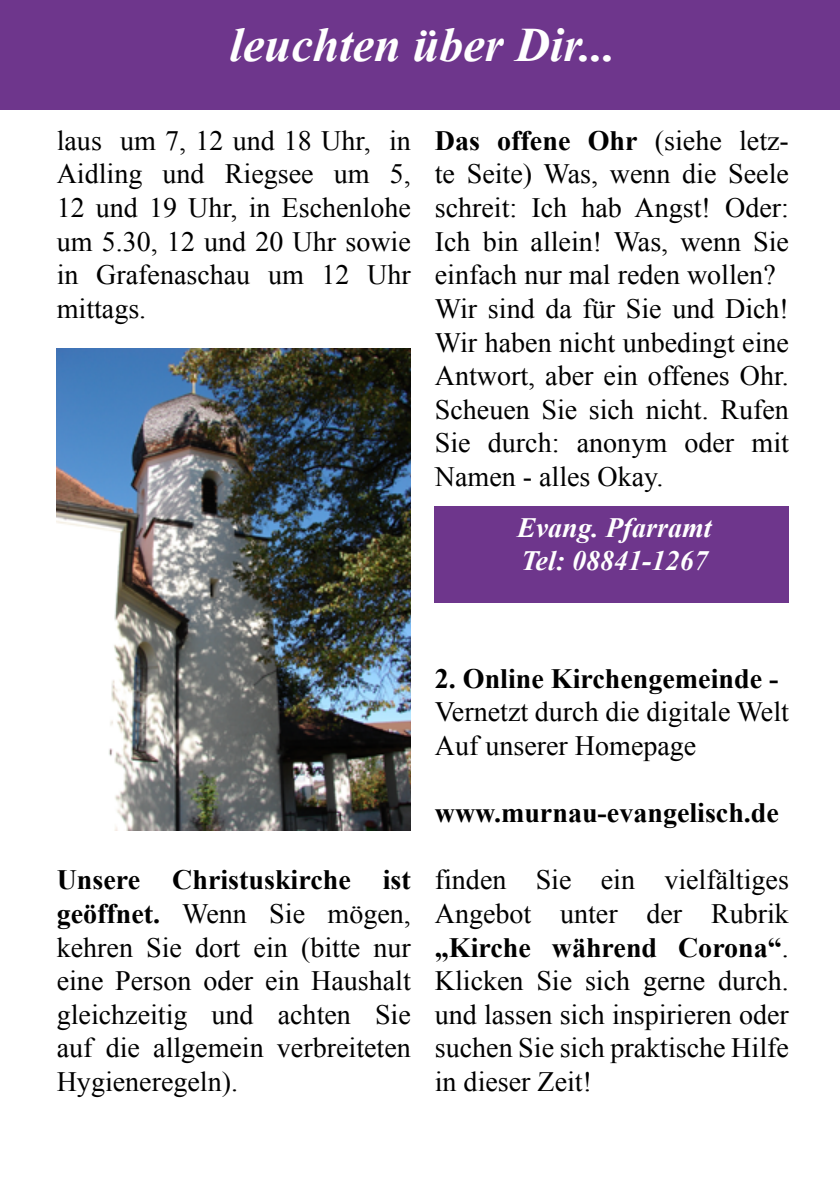
<style>
.page{position:relative;width:840px;height:1191px;background:#fff}
.page>*{position:absolute;margin:0;border:0;box-sizing:border-box;transform-origin:0 0}
.t1{font:italic 700 48px "Times New Roman";color:#fff}
.t2{font:28px/33.6px "Times New Roman";color:#000;text-align:justify}
.t3{font:700 28px "Times New Roman";color:#000}
.t4{font:italic 700 28px/33.6px "Times New Roman";color:#fff}
.s1{font-weight:700}
</style>
<div class="page">
<img style="left:57px;top:349px;width:353px;height:482px">
<div style="left:0;top:0;width:839px;height:109px;background:#6e368c"></div>
<div style="left:434px;top:507px;width:354px;height:96px;background:#6e368c"></div>
<h1 class="t1" style="left:230px;top:11px;width:387px">leuchten über Dir...</h1>
<p class="t2" style="left:57px;top:123px;width:355px">laus um 7, 12 und 18 Uhr, in Aidling und Riegsee um 5, 12 und 19 Uhr, in Eschenlohe um 5.30, 12 und 20 Uhr sowie in Grafenaschau um 12 Uhr mittags.</p>
<p class="t2" style="left:434px;top:123px;width:355px;text-align:left"><span class="s1">Das offene Ohr</span> (siehe letz&shy;te Seite) Was, wenn die Seele schreit: Ich hab Angst! Oder:<br>Ich bin allein! Was, wenn Sie einfach nur mal reden wollen?<br>Wir sind da für Sie und Dich!<br>Wir haben nicht unbedingt eine<br>Antwort, aber ein offenes Ohr.<br>Scheuen Sie sich nicht. Rufen<br>Sie durch: anonym oder mit<br>Namen - alles Okay.</p>
<p class="t4" style="left:516px;top:509px;width:196px">Evang. Pfarramt<br>Tel: 08841-1267</p>
<p class="t2" style="left:57px;top:862px;width:355px"><span class="s1">Unsere Christuskirche ist geöffnet.</span> Wenn Sie mögen, kehren Sie dort ein (bitte nur eine Person oder ein Haushalt gleichzeitig und achten Sie auf die allgemein verbreiteten Hygieneregeln).</p>
<p class="t3" style="left:434px;top:659px;width:345px">2. Online Kirchengemeinde -</p>
<p class="t2" style="left:434px;top:694px;width:355px">Vernetzt durch die digitale Welt<br>Auf unserer Homepage</p>
<p class="t3" style="left:434px;top:793px;width:345px">www.murnau-evangelisch.de</p>
<p class="t2" style="left:434px;top:862px;width:355px">finden Sie ein vielfältiges Angebot unter der Rubrik <span class="s1">„Kirche während Corona“</span>.<br>Klicken Sie sich gerne durch. und lassen sich inspirieren oder suchen Sie sich praktische Hilfe in dieser Zeit!</p>
</div>
